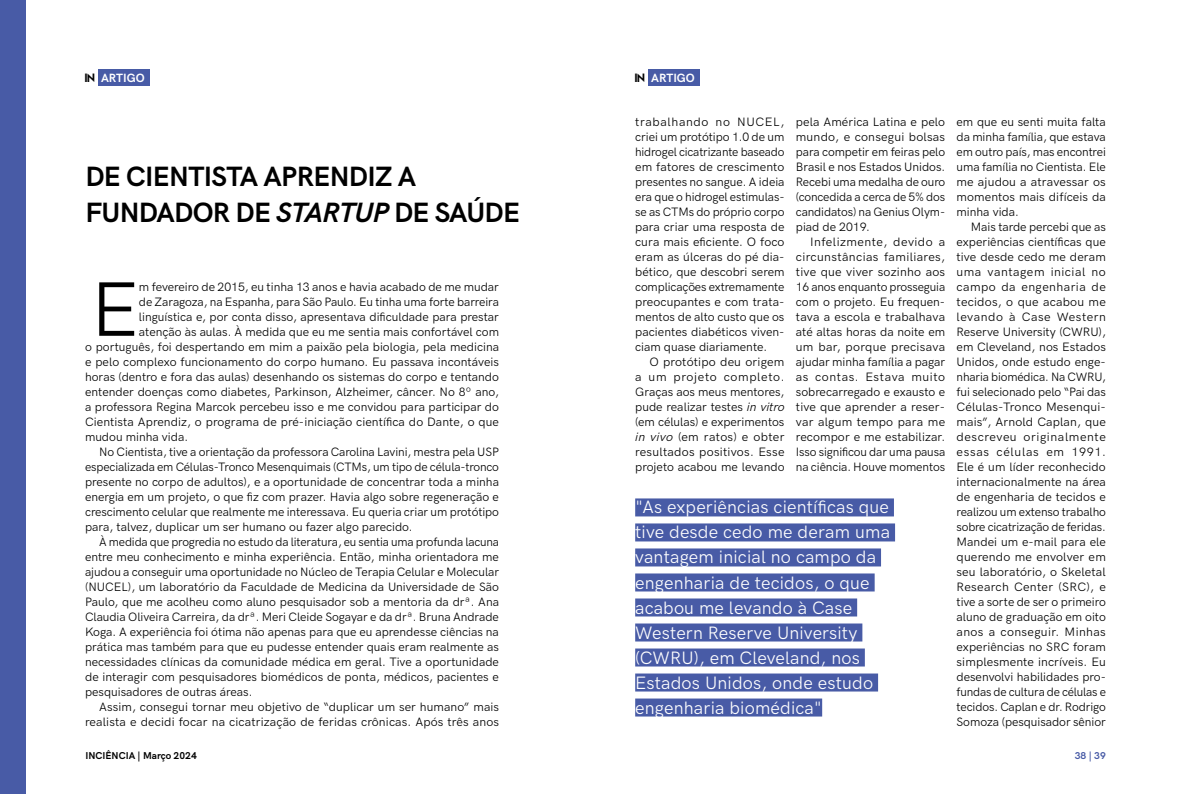
<style>
.page{position:relative;width:1191px;height:794px;background:#fff}
.page>*{position:absolute;margin:0;border:0;box-sizing:border-box;transform-origin:0 0}
.t1{font:77.4px "HK Grotesk";color:#000}
.t2{font:700 28px/36px "HK Grotesk";letter-spacing:-.025em;color:#000}
.t3{font:18px/25px "HK Grotesk";letter-spacing:.01em;color:#fff}
.t4{font:12.2px/15px "HK Grotesk";color:#000;text-align:justify}
.t5{font:700 12px "HK Grotesk";color:#fff}
.t6{font:700 10px "HK Grotesk";color:#000}
.t7{font:700 10px "HK Grotesk";color:#485ba6}
.s1{font-family:"Ambient";font-weight:400;color:#000}
.s2{font-style:italic}
</style>
<div class="page">
<div style="left:98px;top:69px;width:52px;height:16px;background:#485ba6"></div>
<div style="left:0;top:0;width:26px;height:794px;background:#485ba6"></div>
<div style="left:648px;top:69px;width:52px;height:16px;background:#485ba6"></div>
<div style="left:635px;top:498px;width:259px;height:18px;background:#485ba6"></div>
<div style="left:635px;top:523px;width:260px;height:18px;background:#485ba6"></div>
<div style="left:635px;top:548px;width:246px;height:18px;background:#485ba6"></div>
<div style="left:635px;top:573px;width:239px;height:18px;background:#485ba6"></div>
<div style="left:635px;top:598px;width:222px;height:18px;background:#485ba6"></div>
<div style="left:635px;top:623px;width:227px;height:18px;background:#485ba6"></div>
<div style="left:635px;top:648px;width:230px;height:18px;background:#485ba6"></div>
<div style="left:635px;top:673px;width:243px;height:18px;background:#485ba6"></div>
<div style="left:635px;top:698px;width:187px;height:18px;background:#485ba6"></div>
<p class="t5" style="left:85px;top:69px;width:61px"><span class="s1">IN</span> ARTIGO</p>
<p class="t5" style="left:635px;top:69px;width:61px"><span class="s1">IN</span> ARTIGO</p>
<h2 class="t2" style="left:85px;top:156px;width:436px">DE CIENTISTA APRENDIZ A<br>FUNDADOR DE <span class="s2">STARTUP</span> DE SAÚDE</h2>
<h1 class="t1" style="left:91px;top:251px;width:50px">E</h1>
<p class="t4" style="left:139px;top:278px;width:361px">m fevereiro de 2015, eu tinha 13 anos e havia acabado de me mudar</p>
<p class="t4" style="left:139px;top:293px;width:361px">de Zaragoza, na Espanha, para São Paulo. Eu tinha uma forte barreira</p>
<p class="t4" style="left:139px;top:308px;width:361px">linguística e, por conta disso, apresentava dificuldade para prestar</p>
<p class="t4" style="left:139px;top:323px;width:361px">atenção às aulas. À medida que eu me sentia mais confortável com</p>
<p class="t4" style="left:85px;top:338px;width:415px">o português, foi despertando em mim a paixão pela biologia, pela medicina</p>
<p class="t4" style="left:85px;top:353px;width:415px">e pelo complexo funcionamento do corpo humano. Eu passava incontáveis</p>
<p class="t4" style="left:85px;top:368px;width:415px">horas (dentro e fora das aulas) desenhando os sistemas do corpo e tentando</p>
<p class="t4" style="left:85px;top:383px;width:415px">entender doenças como diabetes, Parkinson, Alzheimer, câncer. No 8º ano,</p>
<p class="t4" style="left:85px;top:398px;width:415px">a professora Regina Marcok percebeu isso e me convidou para participar do</p>
<p class="t4" style="left:85px;top:413px;width:415px">Cientista Aprendiz, o programa de pré-iniciação científica do Dante, o que</p>
<p class="t4" style="left:85px;top:428px;width:104px">mudou minha vida.</p>
<p class="t4" style="left:99px;top:443px;width:401px">No Cientista, tive a orientação da professora Carolina Lavini, mestra pela USP</p>
<p class="t4" style="left:85px;top:458px;width:415px">especializada em Células-Tronco Mesenquimais (CTMs, um tipo de célula-tronco</p>
<p class="t4" style="left:85px;top:473px;width:415px">presente no corpo de adultos), e a oportunidade de concentrar toda a minha</p>
<p class="t4" style="left:85px;top:488px;width:415px">energia em um projeto, o que fiz com prazer. Havia algo sobre regeneração e</p>
<p class="t4" style="left:85px;top:503px;width:415px">crescimento celular que realmente me interessava. Eu queria criar um protótipo</p>
<p class="t4" style="left:85px;top:518px;width:329px">para, talvez, duplicar um ser humano ou fazer algo parecido.</p>
<p class="t4" style="left:99px;top:533px;width:401px">À medida que progredia no estudo da literatura, eu sentia uma profunda lacuna</p>
<p class="t4" style="left:85px;top:548px;width:415px">entre meu conhecimento e minha experiência. Então, minha orientadora me</p>
<p class="t4" style="left:85px;top:563px;width:415px">ajudou a conseguir uma oportunidade no Núcleo de Terapia Celular e Molecular</p>
<p class="t4" style="left:85px;top:578px;width:415px">(NUCEL), um laboratório da Faculdade de Medicina da Universidade de São</p>
<p class="t4" style="left:85px;top:593px;width:415px">Paulo, que me acolheu como aluno pesquisador sob a mentoria da drª. Ana</p>
<p class="t4" style="left:85px;top:608px;width:415px">Claudia Oliveira Carreira, da drª. Meri Cleide Sogayar e da drª. Bruna Andrade</p>
<p class="t4" style="left:85px;top:623px;width:415px">Koga. A experiência foi ótima não apenas para que eu aprendesse ciências na</p>
<p class="t4" style="left:85px;top:638px;width:415px">prática mas também para que eu pudesse entender quais eram realmente as</p>
<p class="t4" style="left:85px;top:653px;width:415px">necessidades clínicas da comunidade médica em geral. Tive a oportunidade</p>
<p class="t4" style="left:85px;top:668px;width:415px">de interagir com pesquisadores biomédicos de ponta, médicos, pacientes e</p>
<p class="t4" style="left:85px;top:683px;width:169px">pesquisadores de outras áreas.</p>
<p class="t4" style="left:99px;top:698px;width:401px">Assim, consegui tornar meu objetivo de “duplicar um ser humano” mais</p>
<p class="t4" style="left:85px;top:713px;width:415px">realista e decidi focar na cicatrização de feridas crônicas. Após três anos</p>
<p class="t6" style="left:85px;top:748px;width:113px">INCIÊNCIA | Março 2024</p>
<p class="t4" style="left:635px;top:113px;width:151px">trabalhando no NUCEL, criei um protótipo 1.0 de um hidrogel cicatrizante baseado em fatores de crescimento presentes no sangue. A ideia era que o hidrogel estimulas&shy;se as CTMs do próprio corpo para criar uma resposta de cura mais eficiente. O foco eram as úlceras do pé dia&shy;bético, que descobri serem complicações extremamente preocupantes e com trata&shy;mentos de alto custo que os pacientes diabéticos viven&shy;ciam quase diariamente.</p>
<p class="t4" style="left:635px;top:353px;width:151px;text-indent:14px">O protótipo deu origem a um projeto completo.<br>Graças aos meus mentores, pude realizar testes <span class="s2">in vitro </span>(em células) e experimentos <span class="s2">in vivo</span> (em ratos) e obter resultados positivos. Esse projeto acabou me levando</p>
<p class="t4" style="left:796px;top:113px;width:151px">pela América Latina e pelo mundo, e consegui bolsas para competir em feiras pelo Brasil e nos Estados Unidos.<br>Recebi uma medalha de ouro (concedida a cerca de 5% dos candidatos) na Genius Olym&shy;piad de 2019.</p>
<p class="t4" style="left:796px;top:233px;width:151px;text-indent:14px">Infelizmente, devido a circunstâncias familiares, tive que viver sozinho aos 16 anos enquanto prosseguia com o projeto. Eu frequen&shy;tava a escola e trabalhava até altas horas da noite em um bar, porque precisava ajudar minha família a pagar as contas. Estava muito sobrecarregado e exausto e tive que aprender a reser&shy;var algum tempo para me recompor e me estabilizar.<br>Isso significou dar uma pausa na ciência. Houve momentos</p>
<p class="t3" style="left:635px;top:493px;width:256px">"As experiências científicas que tive desde cedo me deram uma vantagem inicial no campo da engenharia de tecidos, o que acabou me levando à Case<br>Western Reserve University (CWRU), em Cleveland, nos<br>Estados Unidos, onde estudo engenharia biomédica"</p>
<p class="t4" style="left:956px;top:113px;width:151px">em que eu senti muita falta da minha família, que estava em outro país, mas encontrei uma família no Cientista. Ele me ajudou a atravessar os momentos mais difíceis da minha vida.</p>
<p class="t4" style="left:956px;top:218px;width:151px;text-indent:14px">Mais tarde percebi que as experiências científicas que tive desde cedo me deram uma vantagem inicial no campo da engenharia de tecidos, o que acabou me levando à Case Western Reserve University (CWRU), em Cleveland, nos Estados Unidos, onde estudo enge&shy;nharia biomédica. Na CWRU, fui selecionado pelo “Pai das Células-Tronco Mesenqui&shy;mais”, Arnold Caplan, que descreveu originalmente essas células em 1991.<br>Ele é um líder reconhecido internacionalmente na área de engenharia de tecidos e realizou um extenso trabalho sobre cicatrização de feridas.<br>Mandei um e-mail para ele querendo me envolver em seu laboratório, o Skeletal Research Center (SRC), e tive a sorte de ser o primeiro aluno de graduação em oito anos a conseguir. Minhas experiências no SRC foram simplesmente incríveis. Eu desenvolvi habilidades pro&shy;fundas de cultura de células e tecidos. Caplan e dr. Rodrigo Somoza (pesquisador sênior</p>
<p class="t7" style="left:1074px;top:748px;width:33px">38 | 39</p>
</div>
